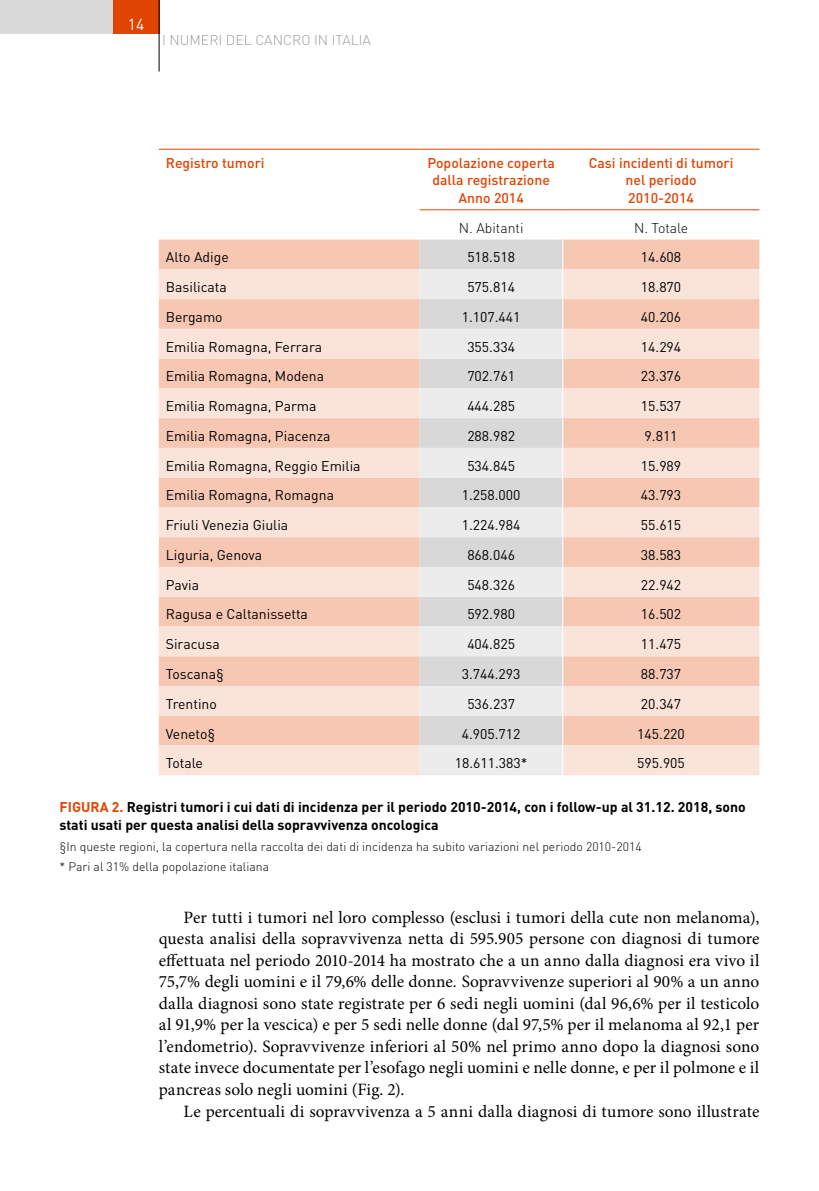
<style>
.page{position:relative;width:819px;height:1191px;background:#fff}
.page>*{position:absolute;margin:0;border:0;box-sizing:border-box;transform-origin:0 0}
.t1{font:17.32px/21.5px "Minion Pro";letter-spacing:.01em;color:#000;text-align:justify}
.t2{font:15.75px "DIN";color:#fff}
.t3{font:14px "DIN";color:#000}
.t4{font:700 14px/17.5px "DIN";color:#000}
.t5{font:500 14px/17.5px "DIN";color:#e04403;text-align:center}
.t6{font:300 14px "DIN";color:#9d9d9c}
.t7{font:300 14px "DIN";color:#000}
.t8{font:300 12.25px/20.7px "DIN";color:#000}
.s1{color:#e04403}
.s2{font-style:italic}
</style>
<div class="page">
<div style="left:0;top:0;width:159px;height:34px;background:#dadada"></div>
<div style="left:113px;top:0;width:46px;height:34px;background:#e04403"></div>
<hr style="left:818px;top:0;width:1px;height:34px;background:#dadada">
<hr style="left:159px;top:0;width:1px;height:72px;background:#000">
<div style="left:159px;top:239px;width:600px;height:30px;background:#f6c7b3"></div>
<div style="left:419px;top:239px;width:143px;height:30px;background:#d8d8d8"></div>
<svg style="left:159px;top:269px;width:600px;height:506px;background:#f8d6c7"></svg>
<svg style="left:419px;top:269px;width:143px;height:506px;background:#e2e2e2"></svg>
<hr style="left:159px;top:149px;width:260px;height:1px;background:#e04403">
<hr style="left:419px;top:149px;width:143px;height:1px;background:#e04403">
<hr style="left:562px;top:149px;width:197px;height:1px;background:#e04403">
<hr style="left:419px;top:209px;width:143px;height:1px;background:#e04403">
<hr style="left:562px;top:209px;width:197px;height:1px;background:#e04403">
<hr style="left:562px;top:239px;width:1px;height:30px;background:#fff">
<hr style="left:562px;top:269px;width:1px;height:30px;background:#fff">
<hr style="left:562px;top:299px;width:1px;height:30px;background:#fff">
<svg style="left:562px;top:329px;width:1px;height:29px"></svg>
<hr style="left:562px;top:358px;width:1px;height:30px;background:#fff">
<hr style="left:562px;top:388px;width:1px;height:30px;background:#fff">
<hr style="left:562px;top:418px;width:1px;height:30px;background:#fff">
<svg style="left:562px;top:448px;width:1px;height:29px"></svg>
<hr style="left:562px;top:477px;width:1px;height:30px;background:#fff">
<hr style="left:562px;top:507px;width:1px;height:30px;background:#fff">
<hr style="left:562px;top:537px;width:1px;height:30px;background:#fff">
<svg style="left:562px;top:567px;width:1px;height:29px"></svg>
<hr style="left:562px;top:596px;width:1px;height:30px;background:#fff">
<hr style="left:562px;top:626px;width:1px;height:30px;background:#fff">
<hr style="left:562px;top:656px;width:1px;height:30px;background:#fff">
<svg style="left:562px;top:686px;width:1px;height:29px"></svg>
<hr style="left:562px;top:715px;width:1px;height:30px;background:#fff">
<hr style="left:562px;top:745px;width:1px;height:30px;background:#fff">
<p class="t2" style="left:128px;top:14px;width:18px">14</p>
<p class="t6" style="left:162px;top:31px;width:210px">I NUMERI DEL CANCRO IN ITALIA</p>
<p class="t5" style="left:166px;top:153px;width:100px">Registro tumori</p>
<p class="t5" style="left:427px;top:153px;width:129px">Popolazione coperta dalla registrazione<br>Anno 2014</p>
<p class="t5" style="left:588px;top:153px;width:146px">Casi incidenti di tumori nel periodo<br>2010-2014</p>
<p class="t7" style="left:459px;top:219px;width:66px">N. Abitanti</p>
<p class="t7" style="left:634px;top:219px;width:56px">N. Totale</p>
<p class="t3" style="left:166px;top:248px;width:64px">Alto Adige</p>
<p class="t3" style="left:467px;top:248px;width:49px">518.518</p>
<p class="t3" style="left:641px;top:248px;width:42px">14.608</p>
<p class="t3" style="left:166px;top:278px;width:62px">Basilicata</p>
<p class="t3" style="left:467px;top:278px;width:49px">575.814</p>
<p class="t3" style="left:641px;top:278px;width:42px">18.870</p>
<p class="t3" style="left:166px;top:308px;width:58px">Bergamo</p>
<p class="t3" style="left:462px;top:308px;width:60px">1.107.441</p>
<p class="t3" style="left:641px;top:308px;width:42px">40.206</p>
<p class="t3" style="left:166px;top:338px;width:158px">Emilia Romagna, Ferrara</p>
<p class="t3" style="left:467px;top:338px;width:49px">355.334</p>
<p class="t3" style="left:641px;top:338px;width:42px">14.294</p>
<p class="t3" style="left:166px;top:367px;width:160px">Emilia Romagna, Modena</p>
<p class="t3" style="left:467px;top:367px;width:49px">702.761</p>
<p class="t3" style="left:641px;top:367px;width:42px">23.376</p>
<p class="t3" style="left:166px;top:397px;width:152px">Emilia Romagna, Parma</p>
<p class="t3" style="left:467px;top:397px;width:49px">444.285</p>
<p class="t3" style="left:641px;top:397px;width:42px">15.537</p>
<p class="t3" style="left:166px;top:427px;width:166px">Emilia Romagna, Piacenza</p>
<p class="t3" style="left:467px;top:427px;width:49px">288.982</p>
<p class="t3" style="left:644px;top:427px;width:35px">9.811</p>
<p class="t3" style="left:166px;top:457px;width:196px">Emilia Romagna, Reggio Emilia</p>
<p class="t3" style="left:467px;top:457px;width:49px">534.845</p>
<p class="t3" style="left:641px;top:457px;width:42px">15.989</p>
<p class="t3" style="left:166px;top:486px;width:170px">Emilia Romagna, Romagna</p>
<p class="t3" style="left:462px;top:486px;width:60px">1.258.000</p>
<p class="t3" style="left:641px;top:486px;width:42px">43.793</p>
<p class="t3" style="left:166px;top:516px;width:124px">Friuli Venezia Giulia</p>
<p class="t3" style="left:462px;top:516px;width:60px">1.224.984</p>
<p class="t3" style="left:641px;top:516px;width:42px">55.615</p>
<p class="t3" style="left:166px;top:546px;width:98px">Liguria, Genova</p>
<p class="t3" style="left:467px;top:546px;width:49px">868.046</p>
<p class="t3" style="left:641px;top:546px;width:42px">38.583</p>
<p class="t3" style="left:166px;top:576px;width:35px">Pavia</p>
<p class="t3" style="left:467px;top:576px;width:49px">548.326</p>
<p class="t3" style="left:641px;top:576px;width:42px">22.942</p>
<p class="t3" style="left:166px;top:605px;width:144px">Ragusa e Caltanissetta</p>
<p class="t3" style="left:467px;top:605px;width:49px">592.980</p>
<p class="t3" style="left:641px;top:605px;width:42px">16.502</p>
<p class="t3" style="left:166px;top:635px;width:55px">Siracusa</p>
<p class="t3" style="left:467px;top:635px;width:49px">404.825</p>
<p class="t3" style="left:641px;top:635px;width:42px">11.475</p>
<p class="t3" style="left:166px;top:665px;width:60px">Toscana§</p>
<p class="t3" style="left:462px;top:665px;width:60px">3.744.293</p>
<p class="t3" style="left:641px;top:665px;width:42px">88.737</p>
<p class="t3" style="left:166px;top:695px;width:53px">Trentino</p>
<p class="t3" style="left:467px;top:695px;width:49px">536.237</p>
<p class="t3" style="left:641px;top:695px;width:42px">20.347</p>
<p class="t3" style="left:166px;top:724px;width:51px">Veneto§</p>
<p class="t3" style="left:462px;top:724px;width:60px">4.905.712</p>
<p class="t3" style="left:637px;top:724px;width:49px">145.220</p>
<p class="t3" style="left:166px;top:754px;width:39px">Totale</p>
<p class="t3" style="left:455px;top:754px;width:74px">18.611.383*</p>
<p class="t3" style="left:637px;top:754px;width:49px">595.905</p>
<p class="t4" style="left:60px;top:798px;width:687px"><span class="s1">FIGURA 2.</span> Registri tumori i cui dati di incidenza per il periodo 2010-2014, con i follow-up al 31.12. 2018, sono stati usati per questa analisi della sopravvivenza oncologica</p>
<p class="t8" style="left:60px;top:835px;width:583px">§In queste regioni, la copertura nella raccolta dei dati di incidenza ha subito variazioni nel periodo 2010-2014 * Pari al 31% della popolazione italiana</p>
<p class="t1" style="left:159px;top:906px;width:602px;text-indent:25px">Per tutti i tumori nel loro complesso (esclusi i tumori della cute non melanoma), questa analisi della sopravvivenza netta di 595.905 persone con diagnosi di tumore effettuata nel periodo 2010-2014 ha mostrato che a un anno dalla diagnosi era vivo il 75,7% degli uomini e il 79,6% delle donne<span class="s2">.</span> Sopravvivenze superiori al 90% a un anno dalla diagnosi sono state registrate per 6 sedi negli uomini (dal 96,6% per il testicolo al 91,9% per la vescica) e per 5 sedi nelle donne (dal 97,5% per il melanoma al 92,1 per l’endometrio). Sopravvivenze inferiori al 50% nel primo anno dopo la diagnosi sono state invece documentate per l’esofago negli uomini e nelle donne, e per il polmone e il pancreas solo negli uomini (Fig. 2).</p>
<p class="t1" style="left:184px;top:1100px;width:577px">Le percentuali di sopravvivenza a 5 anni dalla diagnosi di tumore sono illustrate</p>
</div>
